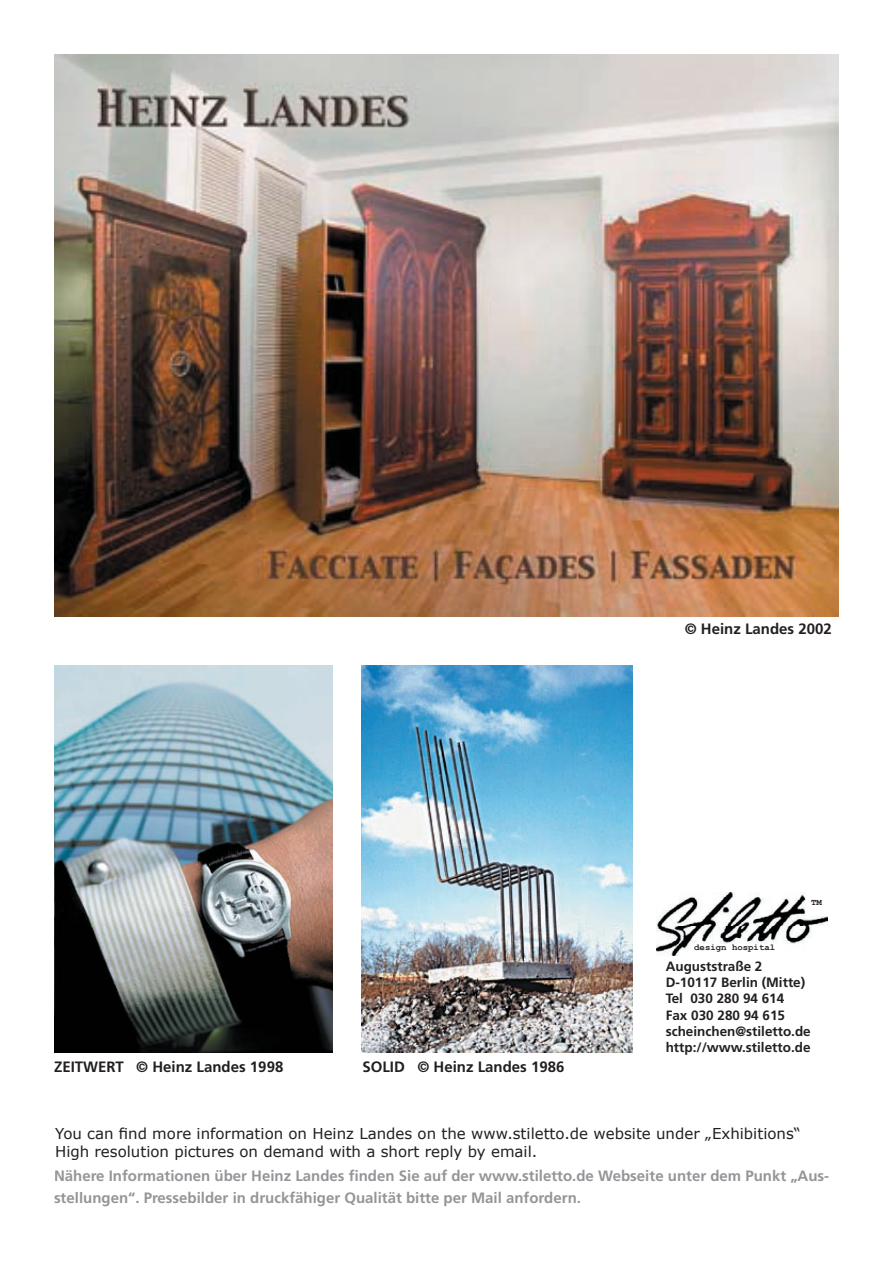
<style>
.page{position:relative;width:893px;height:1263px;background:#fff}
.page>*{position:absolute;margin:0;border:0;box-sizing:border-box;transform-origin:0 0}
.t1{font:700 15px/22.5px "Frutiger";color:#939598}
.t2{font:15px/18px "Verdana";color:#231f20}
.t3{font:700 15px "Frutiger";color:#231f20}
.t4{font:700 13.5px/16.2px "Frutiger";color:#231f20}
.t5{font:700 9px "Courier New";color:#231f20}
</style>
<div class="page">
<img style="left:656px;top:893px;width:172px;height:62px">
<img style="left:54px;top:54px;width:785px;height:563px">
<img style="left:54px;top:665px;width:278px;height:387px">
<img style="left:361px;top:665px;width:272px;height:387px">
<p class="t3" style="left:685px;top:620px;width:149px">© Heinz Landes 2002</p>
<p class="t5" style="left:694px;top:941px;width:82px">design hospital</p>
<p class="t5" style="left:811px;top:897px;width:12px">TM</p>
<p class="t3" style="left:54px;top:1058px;width:231px">ZEITWERT © Heinz Landes 1998</p>
<p class="t3" style="left:362px;top:1057px;width:204px">SOLID © Heinz Landes 1986</p>
<p class="t4" style="left:666px;top:958px;width:147px">Auguststraße 2<br>D-10117 Berlin (Mitte)<br>Tel 030 280 94 614<br>Fax 030 280 94 615 scheinchen@stiletto.de http://www.stiletto.de</p>
<p class="t2" style="left:55px;top:1124px;width:747px">You can find more information on Heinz Landes on the www.stiletto.de website under „Exhibitions“<br>High resolution pictures on demand with a short reply by email.</p>
<p class="t1" style="left:54px;top:1164px;width:777px">Nähere Informationen über Heinz Landes finden Sie auf der www.stiletto.de Webseite unter dem Punkt „Aus&shy;stellungen“. Pressebilder in druckfähiger Qualität bitte per Mail anfordern.</p>
</div>
